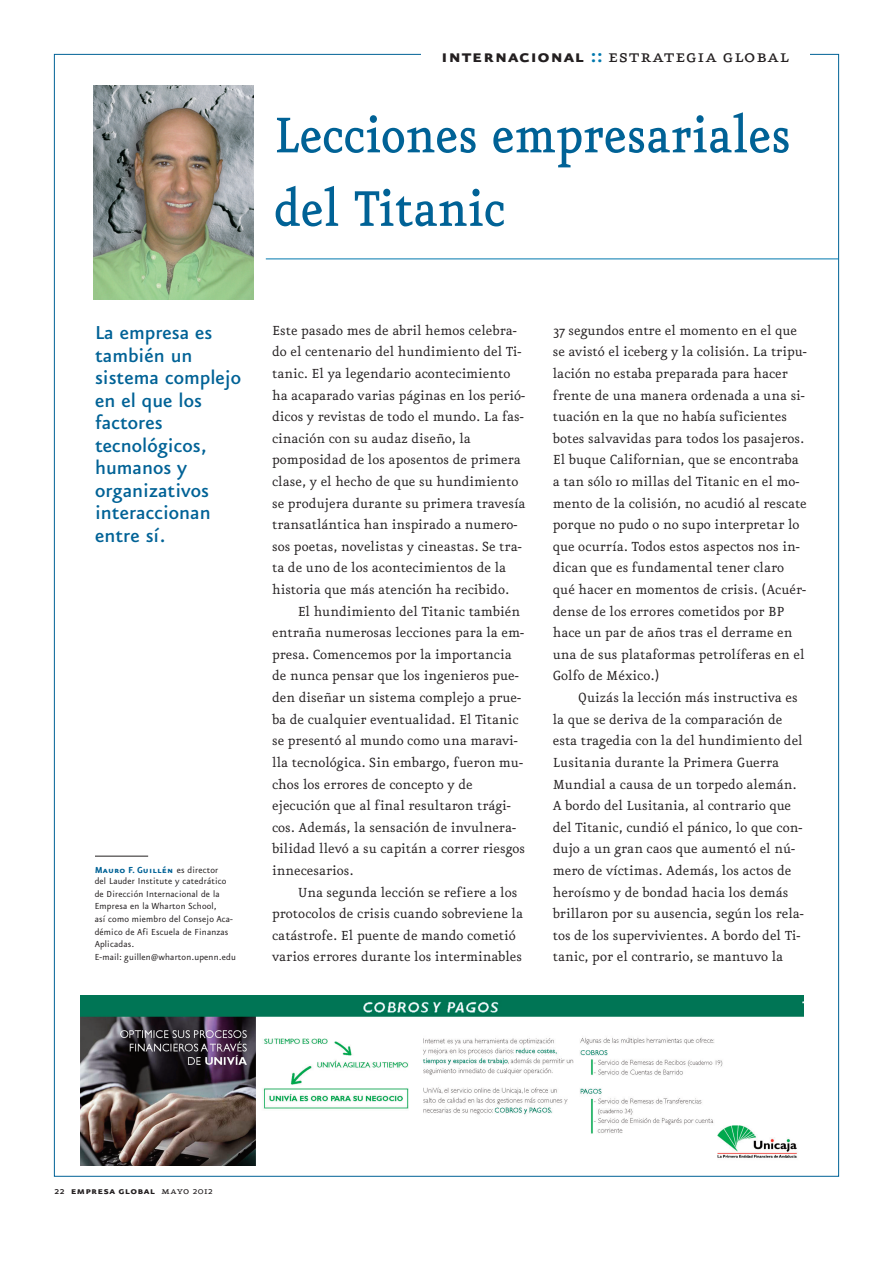
<style>
.page{position:relative;width:893px;height:1263px;background:#fff}
.page>*{position:absolute;margin:0;border:0;box-sizing:border-box;transform-origin:0 0}
.t1{font:500 60px/73.5px "Eureka";letter-spacing:-.005em;color:#006296;scale:.9 1}
.t2{font:500 22.5px/22.5px "Eureka Sans";color:#006296}
.t3{font:21.9px "Eureka Small Caps";letter-spacing:.025em;color:#231f20}
.t4{font:15.75px/21.6px "Eureka";color:#231f20}
.t5{font:12px "Eureka Sans Bold Caps";letter-spacing:.025em;color:#231f20}
.t6{font:10.5px/12.6px "Eureka Sans";letter-spacing:.015em;color:#231f20}
.t7{font:10.5px "Eureka Sans Bold Caps";letter-spacing:.015em;color:#006296}
.s1{font-family:"Eureka Sans Bold Caps"}
.s2{font-family:"Eureka Sans Bold Caps";color:#0078ae}
.s3{font-family:"Eureka Sans";color:#231f20}
.s4{font-family:"Eureka";font-weight:500}
.s5{font-family:"Eureka Small Caps"}
.s6{font-family:"Eureka"}
</style>
<div class="page">
<hr style="left:95px;top:856px;width:53px;height:1px;background:#231f20">
<img style="left:94px;top:85px;width:160px;height:215px">
<img style="left:81px;top:995px;width:722px;height:170px">
<hr style="left:266px;top:258px;width:573px;height:1px;background:#0078ae">
<h3 class="t3" style="left:441px;top:45px;width:349px"><span class="s1">internacional</span> <span class="s2">::</span> estrategia global</h3>
<h1 class="t1" style="left:274px;top:101px;width:576px">Lecciones empresariales del Titanic</h1>
<h2 class="t2" style="left:95px;top:320px;width:148px">La empresa es también un sistema complejo en el que los factores tecnológicos, humanos y organizativos interaccionan entre sí.</h2>
<p class="t4" style="left:272px;top:320px;width:255px">Este pasado mes de abril hemos celebra&shy;do el centenario del hundimiento del Ti&shy;tanic. El ya legendario acontecimiento ha acaparado varias páginas en los perió&shy;dicos y revistas de todo el mundo. La fas&shy;cinación con su audaz diseño, la pomposidad de los aposentos de primera clase, y el hecho de que su hundimiento se produjera durante su primera travesía transatlántica han inspirado a numero&shy;sos poetas, novelistas y cineastas. Se tra&shy;ta de uno de los acontecimientos de la historia que más atención ha recibido.</p>
<p class="t4" style="left:272px;top:601px;width:254px;text-indent:26px">El hundimiento del Titanic también entraña numerosas lecciones para la em&shy;presa. Comencemos por la importancia de nunca pensar que los ingenieros pue&shy;den diseñar un sistema complejo a prue&shy;ba de cualquier eventualidad. El Titanic se presentó al mundo como una maravi&shy;lla tecnológica. Sin embargo, fueron mu&shy;chos los errores de concepto y de ejecución que al final resultaron trági&shy;cos. Además, la sensación de invulnera&shy;bilidad llevó a su capitán a correr riesgos innecesarios.</p>
<p class="t4" style="left:272px;top:882px;width:253px;text-indent:26px">Una segunda lección se refiere a los protocolos de crisis cuando sobreviene la catástrofe. El puente de mando cometió varios errores durante los interminables</p>
<p class="t7" style="left:95px;top:864px;width:125px">Mauro F. Guillén <span class="s3">es director</span></p>
<p class="t6" style="left:95px;top:875px;width:143px">del Lauder Institute y catedrático de Dirección Internacional de la<br>Empresa en la Wharton School,<br>así como miembro del Consejo Aca&shy;démico de Afi Escuela de Finanzas<br>Aplicadas.<br>E-mail: guillen@wharton.upenn.edu</p>
<p class="t4" style="left:553px;top:320px;width:256px">37 segundos entre el momento en el que se avistó el iceberg y la colisión. La tripu&shy;lación no estaba preparada para hacer frente de una manera ordenada a una si&shy;tuación en la que no había suficientes botes salvavidas para todos los pasajeros.<br>El buque Californian, que se encontraba a tan sólo 10 millas del Titanic en el mo&shy;mento de la colisión, no acudió al rescate porque no pudo o no supo interpretar lo que ocurría. Todos estos aspectos nos in&shy;dican que es fundamental tener claro qué hacer en momentos de crisis. (Acuér&shy;dense de los errores cometidos por BP hace un par de años tras el derrame en una de sus plataformas petrolíferas en el Golfo de México.)</p>
<p class="t4" style="left:553px;top:687px;width:253px;text-indent:26px">Quizás la lección más instructiva es la que se deriva de la comparación de esta tragedia con la del hundimiento del Lusitania durante la Primera Guerra Mundial a causa de un torpedo alemán.<br>A bordo del Lusitania, al contrario que del Titanic, cundió el pánico, lo que con&shy;dujo a un gran caos que aumentó el nú&shy;mero de víctimas. Además, los actos de heroísmo y de bondad hacia los demás brillaron por su ausencia, según los rela&shy;tos de los supervivientes. A bordo del Ti&shy;tanic, por el contrario, se mantuvo la</p>
<p class="t5" style="left:54px;top:1184px;width:160px"><span class="s4">22</span> empresa global <span class="s5">mayo</span> <span class="s6">2012</span></p>
</div>
